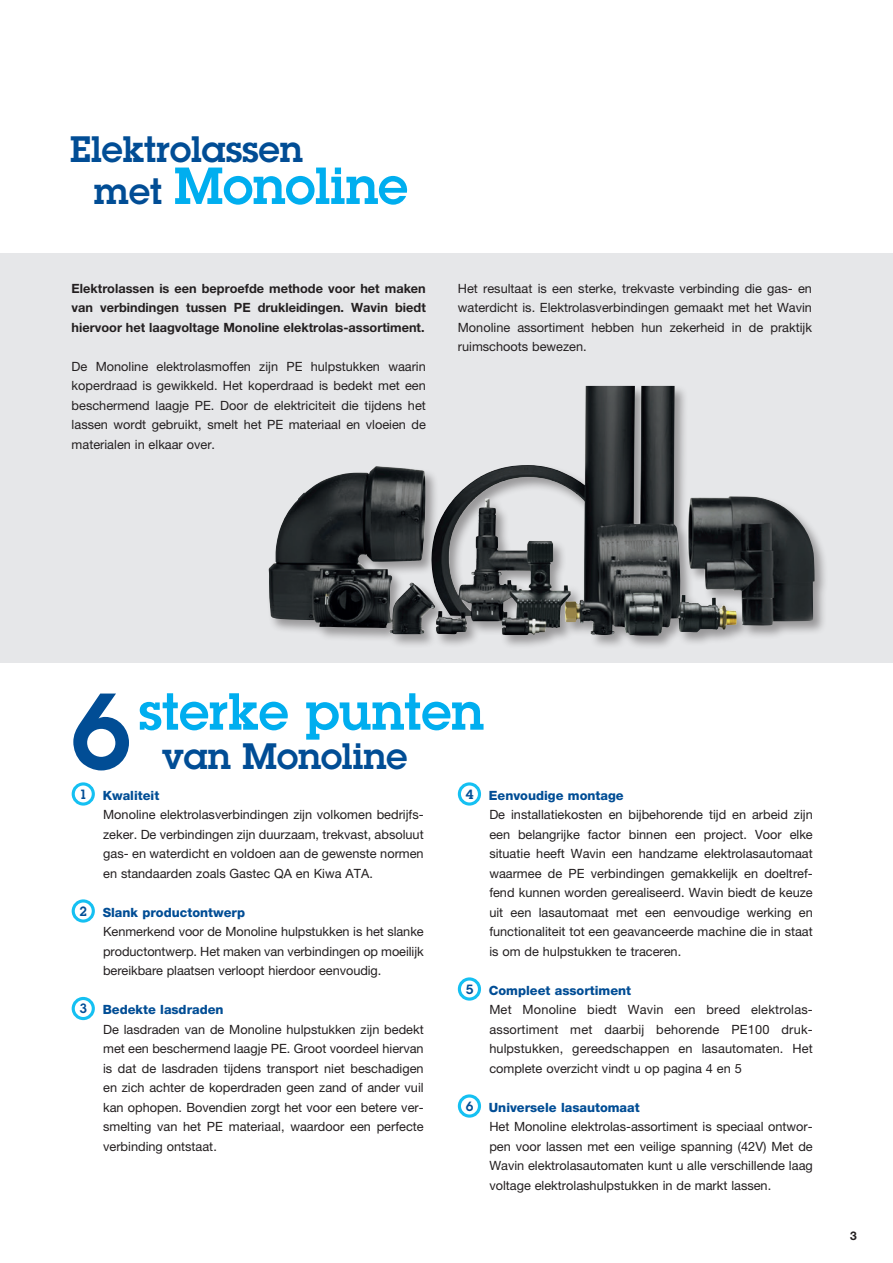
<style>
.page{position:relative;width:893px;height:1263px;background:#fff}
.page>*{position:absolute;margin:0;border:0;box-sizing:border-box;transform-origin:0 0}
.Normaal{font:600 105.6px "Lubalin Graph Std";color:#014d95}
.Normaal-2{font:600 51px "Lubalin Graph Std";color:#00aeef}
.Normaal-3{font:600 36px "Lubalin Graph Std";color:#014d95}
.t1{font:600 13.2px "Lubalin Graph Std";color:#014d95}
.Normaal-4{font:12.75px/19.5px "Helvetica Neue";color:#231f20;text-align:justify}
.kopjes{font:12.75px/19.5px "Helvetica Neue";color:#231f20;text-align:justify}
.kopjes-2{font:700 12.75px/19.5px "Helvetica Neue";color:#231f20;text-align:justify}
.Normaal-5{font:800 12.75px "Helvetica Neue";color:#014d95}
.t2{font:700 12px "Helvetica Neue";color:#231f20}
.s1{font-size:36px;color:#014d95}
</style>
<div class="page">
<div style="left:0;top:253px;width:893px;height:410px;background:#e6e7e9"></div>
<div style="left:458px;top:782px;width:23px;height:24px;border:3px solid #15c0f2;border-radius:50%"></div>
<div style="left:458px;top:977px;width:23px;height:24px;border:3px solid #15c0f2;border-radius:50%"></div>
<div style="left:458px;top:1094px;width:23px;height:24px;border:3px solid #15c0f2;border-radius:50%"></div>
<div style="left:72px;top:782px;width:23px;height:24px;border:3px solid #15c0f2;border-radius:50%"></div>
<div style="left:72px;top:899px;width:23px;height:24px;border:3px solid #15c0f2;border-radius:50%"></div>
<div style="left:72px;top:997px;width:23px;height:23px;border:3px solid #15c0f2;border-radius:50%"></div>
<div style="left:267px;top:384px;width:562px;height:266px;background:#231f20;opacity:.4"></div>
<img style="left:431px;top:386px;width:210px;height:249px">
<p class="Normaal-3" style="left:70px;top:125px;width:234px">Elektrolassen</p>
<p class="Normaal-2" style="left:94px;top:152px;width:315px"><span class="s1">met</span> Monoline</p>
<p class="kopjes-2" style="left:72px;top:278px;width:356px">Elektrolassen is een beproefde methode voor het maken van verbindingen tussen PE drukleidingen. Wavin biedt hiervoor het laagvoltage Monoline elektrolas-assortiment.</p>
<p class="kopjes" style="left:72px;top:356px;width:356px">De Monoline elektrolasmoffen zijn PE hulpstukken waarin koperdraad is gewikkeld. Het koperdraad is bedekt met een beschermend laagje PE. Door de elektriciteit die tijdens het lassen wordt gebruikt, smelt het PE materiaal en vloeien de materialen in elkaar over.</p>
<p class="kopjes" style="left:458px;top:278px;width:356px">Het resultaat is een sterke, trekvaste verbinding die gas- en waterdicht is. Elektrolasverbindingen gemaakt met het Wavin Monoline assortiment hebben hun zekerheid in de praktijk ruimschoots bewezen.</p>
<p class="Normaal" style="left:70px;top:662px;width:63px">6</p>
<p class="Normaal-2" style="left:139px;top:678px;width:347px">sterke punten</p>
<p class="Normaal-3" style="left:162px;top:732px;width:247px">van Monoline</p>
<p class="t1" style="left:79px;top:785px;width:9px">1</p>
<p class="Normaal-5" style="left:103px;top:787px;width:58px">Kwaliteit</p>
<p class="Normaal-4" style="left:103px;top:805px;width:322px">Monoline elektrolasverbindingen zijn volkomen bedrijfs&shy;zeker. De verbindingen zijn duurzaam, trekvast, absoluut gas- en waterdicht en voldoen aan de gewenste normen en standaarden zoals Gastec QA en Kiwa ATA.</p>
<p class="t1" style="left:79px;top:902px;width:9px">2</p>
<p class="Normaal-5" style="left:103px;top:904px;width:144px">Slank productontwerp</p>
<p class="Normaal-4" style="left:103px;top:922px;width:322px">Kenmerkend voor de Monoline hulpstukken is het slanke productontwerp. Het maken van verbindingen op moeilijk bereikbare plaatsen verloopt hierdoor eenvoudig.</p>
<p class="t1" style="left:79px;top:1000px;width:9px">3</p>
<p class="Normaal-5" style="left:103px;top:1002px;width:122px">Bedekte lasdraden</p>
<p class="Normaal-4" style="left:103px;top:1019px;width:322px">De lasdraden van de Monoline hulpstukken zijn bedekt met een beschermend laagje PE. Groot voordeel hiervan is dat de lasdraden tijdens transport niet beschadigen en zich achter de koperdraden geen zand of ander vuil kan ophopen. Bovendien zorgt het voor een betere ver&shy;smelting van het PE materiaal, waardoor een perfecte verbinding ontstaat.</p>
<p class="t1" style="left:466px;top:785px;width:9px">4</p>
<p class="Normaal-5" style="left:489px;top:787px;width:136px">Eenvoudige montage</p>
<p class="Normaal-4" style="left:489px;top:805px;width:325px">De installatiekosten en bijbehorende tijd en arbeid zijn een belangrijke factor binnen een project. Voor elke situatie heeft Wavin een handzame elektrolasautomaat waarmee de PE verbindingen gemakkelijk en doeltref&shy;fend kunnen worden gerealiseerd. Wavin biedt de keuze uit een lasautomaat met een eenvoudige werking en functionaliteit tot een geavanceerde machine die in staat is om de hulpstukken te traceren.</p>
<p class="t1" style="left:466px;top:980px;width:9px">5</p>
<p class="Normaal-5" style="left:489px;top:982px;width:144px">Compleet assortiment</p>
<p class="Normaal-4" style="left:489px;top:1000px;width:325px">Met Monoline biedt Wavin een breed elektrolas&shy;assortiment met daarbij behorende PE100 druk&shy;hulpstukken, gereedschappen en lasautomaten. Het complete overzicht vindt u op pagina 4 en 5</p>
<p class="t1" style="left:466px;top:1097px;width:9px">6</p>
<p class="Normaal-5" style="left:489px;top:1099px;width:152px">Universele lasautomaat</p>
<p class="Normaal-4" style="left:489px;top:1117px;width:325px">Het Monoline elektrolas-assortiment is speciaal ontwor&shy;pen voor lassen met een veilige spanning (42V) Met de Wavin elektrolasautomaten kunt u alle verschillende laag voltage elektrolashulpstukken in de markt lassen.</p>
<p class="t2" style="left:850px;top:1228px;width:8px">3</p>
</div>
